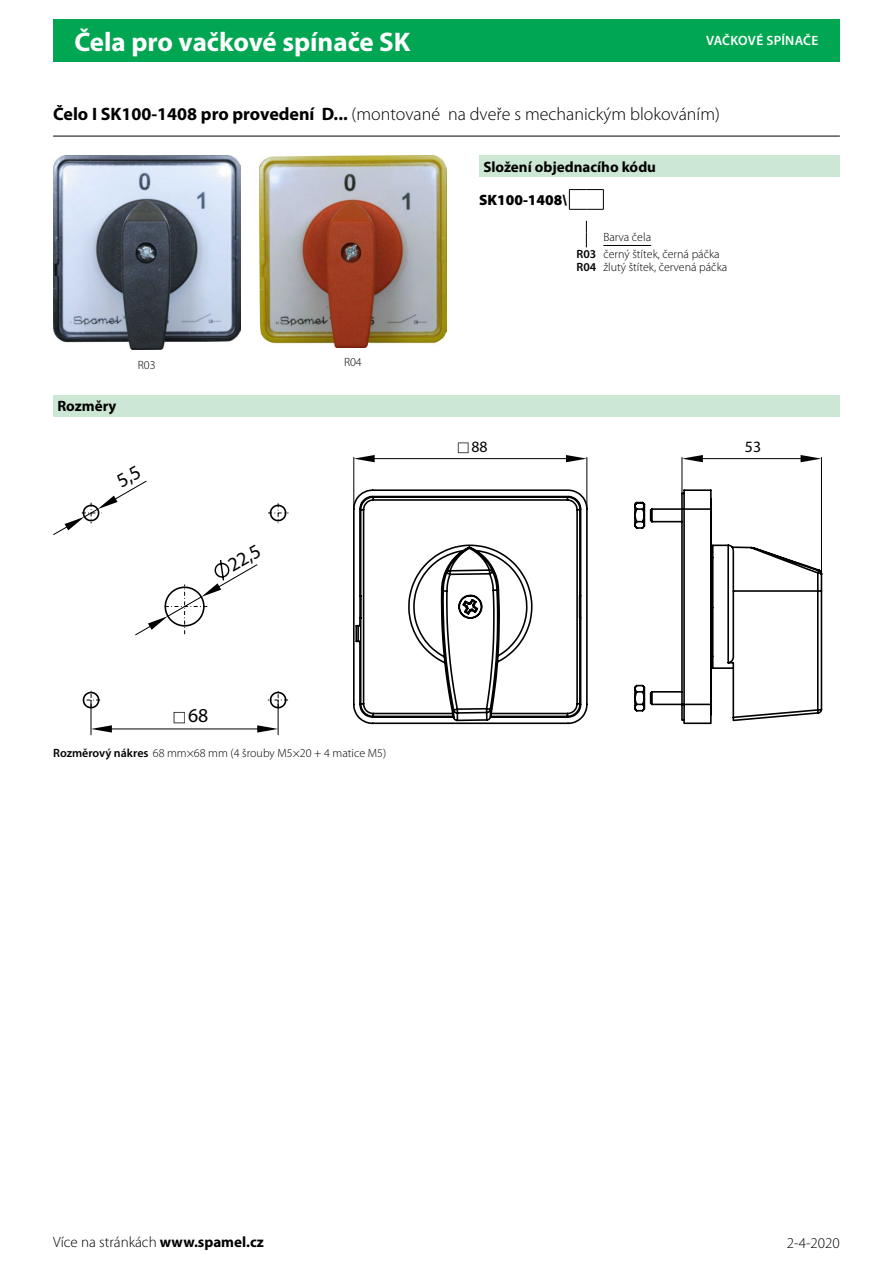
<style>
.page{position:relative;width:893px;height:1263px;background:#fff}
.page>*{position:absolute;margin:0;border:0;box-sizing:border-box;transform-origin:0 0}
.t1{font:700 27px "Myriad Pro";color:#fff}
.Cecha_Wymiary{font:19.8px "Myriad Pro";color:#000}
.t2{font:300 18px "Myriad Pro";color:#000}
.Cecha_Wymiary-2{font:15.75px "Myriad Pro";color:#000}
.t3{font:300 15px "Myriad Pro";color:#000}
.Überschrift{font:700 15px "Myriad Pro";color:#000}
.TS_Bestellschlüssel{font:900 15px "Myriad Pro";color:#000}
.t4{font:600 13.5px "Myriad Pro";letter-spacing:.02em;color:#fff}
.Text_semibold_podkre{font:300 12px "Myriad Pro";color:#000}
.TS_links{font:300 12px "Myriad Pro";color:#000}
.TS_links_unterstrich{font:300 12px "Myriad Pro";color:#000}
.TS_fett_zentriert{font:600 12px "Myriad Pro";color:#000}
.Podpis_pod_zdjeciem{font:300 12px "Myriad Pro";color:#000}
.s1{font-weight:700}
.s2{font-weight:600}
</style>
<div class="page">
<div style="left:53px;top:19px;width:787px;height:43px;background:#00a651"></div>
<div style="left:479px;top:155px;width:361px;height:22px;background:#cce7d3"></div>
<svg style="left:569px;top:189px;width:35px;height:21px"></svg>
<svg style="left:586px;top:221px;width:1px;height:26px"></svg>
<hr style="left:603px;top:245px;width:48px;height:1px;background:#000">
<hr style="left:353px;top:457px;width:1px;height:52px;background:#000">
<hr style="left:586px;top:457px;width:1px;height:52px;background:#000">
<hr style="left:370px;top:458px;width:200px;height:1px;background:#000">
<svg style="left:354px;top:455px;width:21px;height:7px"></svg>
<svg style="left:566px;top:455px;width:21px;height:7px"></svg>
<hr style="left:682px;top:457px;width:1px;height:36px;background:#000">
<hr style="left:821px;top:457px;width:1px;height:116px;background:#000">
<hr style="left:698px;top:458px;width:107px;height:1px;background:#000">
<svg style="left:682px;top:455px;width:21px;height:7px"></svg>
<svg style="left:800px;top:455px;width:21px;height:7px"></svg>
<svg style="left:353px;top:488px;width:469px;height:237px"></svg>
<hr style="left:278px;top:700px;width:1px;height:35px;background:#000">
<hr style="left:91px;top:700px;width:1px;height:35px;background:#000">
<hr style="left:53px;top:136px;width:787px;height:1px;background:#000">
<div style="left:53px;top:395px;width:787px;height:21px;background:#cce7d3"></div>
<img style="left:53px;top:155px;width:187px;height:195px">
<img style="left:259px;top:155px;width:187px;height:192px">
<svg style="left:53px;top:480px;width:235px;height:252px"></svg>
<h1 class="t1" style="left:74px;top:24px;width:338px">Čela pro vačkové spínače SK</h1>
<p class="t4" style="left:706px;top:32px;width:114px">VAČKOVÉ SPÍNAČE</p>
<p class="t2" style="left:53px;top:104px;width:668px"><span class="s1">Čelo I SK100-1408 pro provedení D...</span> (montované na dveře s mechanickým blokováním)</p>
<p class="Überschrift" style="left:483px;top:157px;width:174px">Složení objednacího kódu</p>
<p class="TS_Bestellschlüssel" style="left:479px;top:190px;width:90px">SK100-1408\</p>
<p class="TS_links_unterstrich" style="left:603px;top:231px;width:49px">Barva čela</p>
<p class="TS_fett_zentriert" style="left:576px;top:246px;width:21px">R03</p>
<p class="TS_links" style="left:603px;top:247px;width:118px">černý štítek, černá páčka</p>
<p class="TS_fett_zentriert" style="left:576px;top:259px;width:21px">R04</p>
<p class="TS_links" style="left:603px;top:260px;width:125px">žlutý štítek, červená páčka</p>
<p class="Überschrift" style="left:57px;top:396px;width:61px">Rozměry</p>
<p class="Podpis_pod_zdjeciem" style="left:138px;top:358px;width:19px">R03</p>
<p class="Podpis_pod_zdjeciem" style="left:344px;top:356px;width:19px">R04</p>
<p class="Cecha_Wymiary" style="left:223px;top:556px;width:36px;rotate:-30deg">22,5</p>
<p class="Cecha_Wymiary" style="left:188px;top:703px;width:22px">68</p>
<p class="Text_semibold_podkre" style="left:53px;top:746px;width:335px"><span class="s2">Rozměrový nákres</span> 68 mm×68 mm (4 šrouby M5×20 + 4 matice M5)</p>
<p class="Cecha_Wymiary-2" style="left:471px;top:437px;width:18px">88</p>
<p class="Cecha_Wymiary-2" style="left:745px;top:437px;width:18px">53</p>
<p class="t3" style="left:53px;top:1234px;width:212px">Více na stránkách <span class="s1">www.spamel.cz</span></p>
<p class="t3" style="left:787px;top:1234px;width:54px">2-4-2020</p>
</div>
